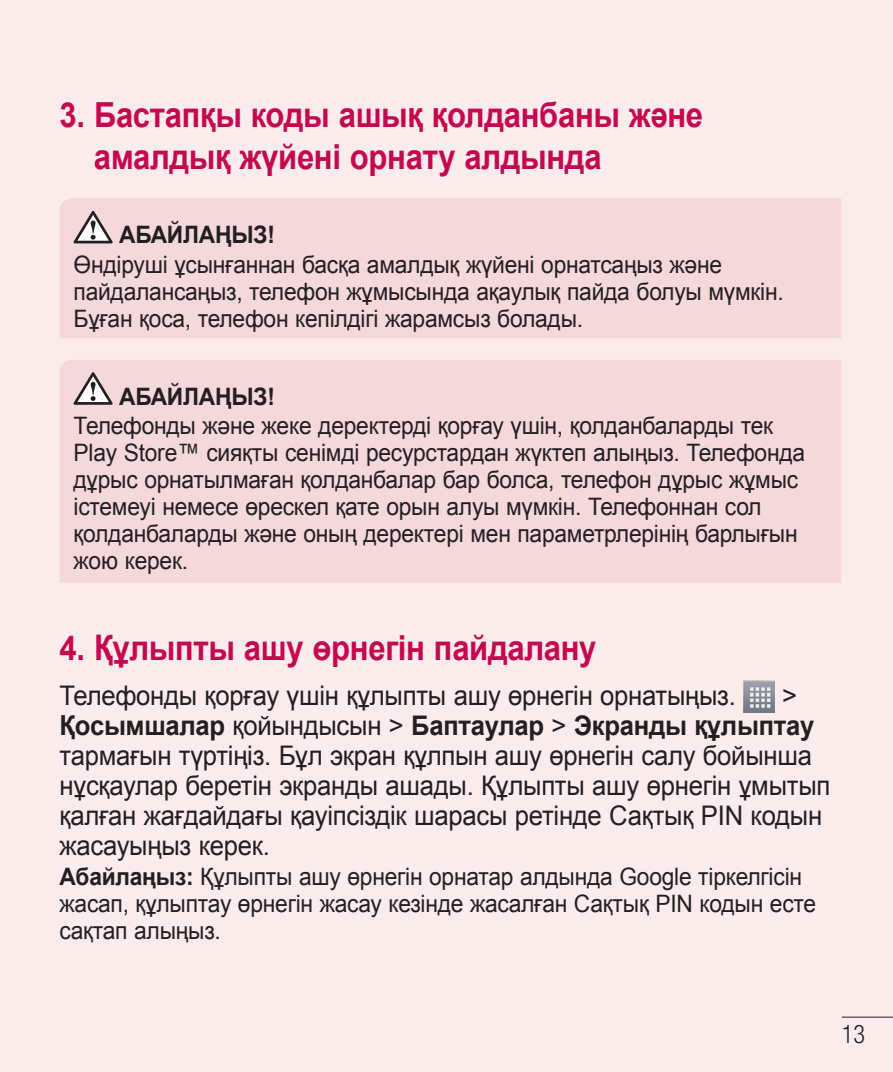
<style>
.page{position:relative;width:893px;height:1072px;background:#fff}
.page>*{position:absolute;margin:0;border:0;box-sizing:border-box;transform-origin:0 0}
.M_head_02_Not_Conten{font:700 34.5px/41.4px "Arial";letter-spacing:-.01em;color:#c50750;scale:.9 1}
.main{font:27px/30px "Arial";letter-spacing:-.01em;color:#231f20;scale:.95 1}
.t1{font:300 condensed 25.5px "Helvetica Neue LT Pro";color:#231f20;scale:.95 1}
.main_TIP{font:24px/27px "Arial";letter-spacing:-.01em;color:#231f20;scale:.95 1}
.s1{font-weight:700}
</style>
<div class="page">
<div style="left:0;top:0;width:893px;height:1071px;background:#fbecec"></div>
<hr style="left:842px;top:1016px;width:51px;height:1px;background:#231f20">
<div style="left:60px;top:198px;width:781px;height:140px;background:#f5d8da"></div>
<svg style="left:74px;top:211px;width:39px;height:32px"></svg>
<div style="left:60px;top:360px;width:781px;height:223px;background:#f5d8da"></div>
<svg style="left:74px;top:372px;width:39px;height:33px"></svg>
<img style="left:743px;top:680px;width:32px;height:32px">
<p class="M_head_02_Not_Conten" style="left:94px;top:96px;width:678px;text-indent:-34px">3. Бастапқы коды ашық қолданбаны және амалдық жүйені орнату алдында</p>
<p class="main_TIP" style="left:74px;top:220px;width:684px;line-height:29.4px;text-indent:46px"><span class="s1">АБАЙЛАҢЫЗ!<br></span>Өндіруші ұсынғаннан басқа амалдық жүйені орнатсаңыз және</p>
<p class="main_TIP" style="left:74px;top:278px;width:749px">пайдалансаңыз, телефон жұмысында ақаулық пайда болуы мүмкін.<br>Бұған қоса, телефон кепілдігі жарамсыз болады.</p>
<p class="main_TIP" style="left:74px;top:382px;width:738px;line-height:29.4px;text-indent:46px"><span class="s1">АБАЙЛАҢЫЗ!<br></span>Телефонды және жеке деректерді қорғау үшін, қолданбаларды тек</p>
<p class="main_TIP" style="left:74px;top:439px;width:772px">Play Store™ сияқты сенімді ресурстардан жүктеп алыңыз. Телефонда дұрыс орнатылмаған қолданбалар бар болса, телефон дұрыс жұмыс істемеуі немесе өрескел қате орын алуы мүмкін. Телефоннан сол қолданбаларды және оның деректері мен параметрлерінің барлығын жою керек.</p>
<p class="M_head_02_Not_Conten" style="left:60px;top:628px;width:598px">4. Құлыпты ашу өрнегін пайдалану</p>
<p class="main" style="left:60px;top:681px;width:713px">Телефонды қорғау үшін құлыпты ашу өрнегін орнатыңыз.</p>
<p class="main" style="left:60px;top:681px;width:813px;text-indent:723px">&gt; <span class="s1">Қосымшалар</span> қойындысын &gt; <span class="s1">Баптаулар</span> &gt; <span class="s1">Экранды құлыптау </span>тармағын түртіңіз. Бұл экран құлпын ашу өрнегін салу бойынша нұсқаулар беретін экранды ашады. Құлыпты ашу өрнегін ұмытып қалған жағдайдағы қауіпсіздік шарасы ретінде Сақтық PIN кодын жасауыңыз керек.</p>
<p class="main_TIP" style="left:60px;top:863px;width:798px"><span class="s1">Абайлаңыз:</span> Құлыпты ашу өрнегін орнатар алдында Google тіркелгісін жасап, құлыптау өрнегін жасау кезінде жасалған Сақтық PIN кодын есте сақтап алыңыз.</p>
<p class="t1" style="left:842px;top:1019px;width:26px">13</p>
</div>
